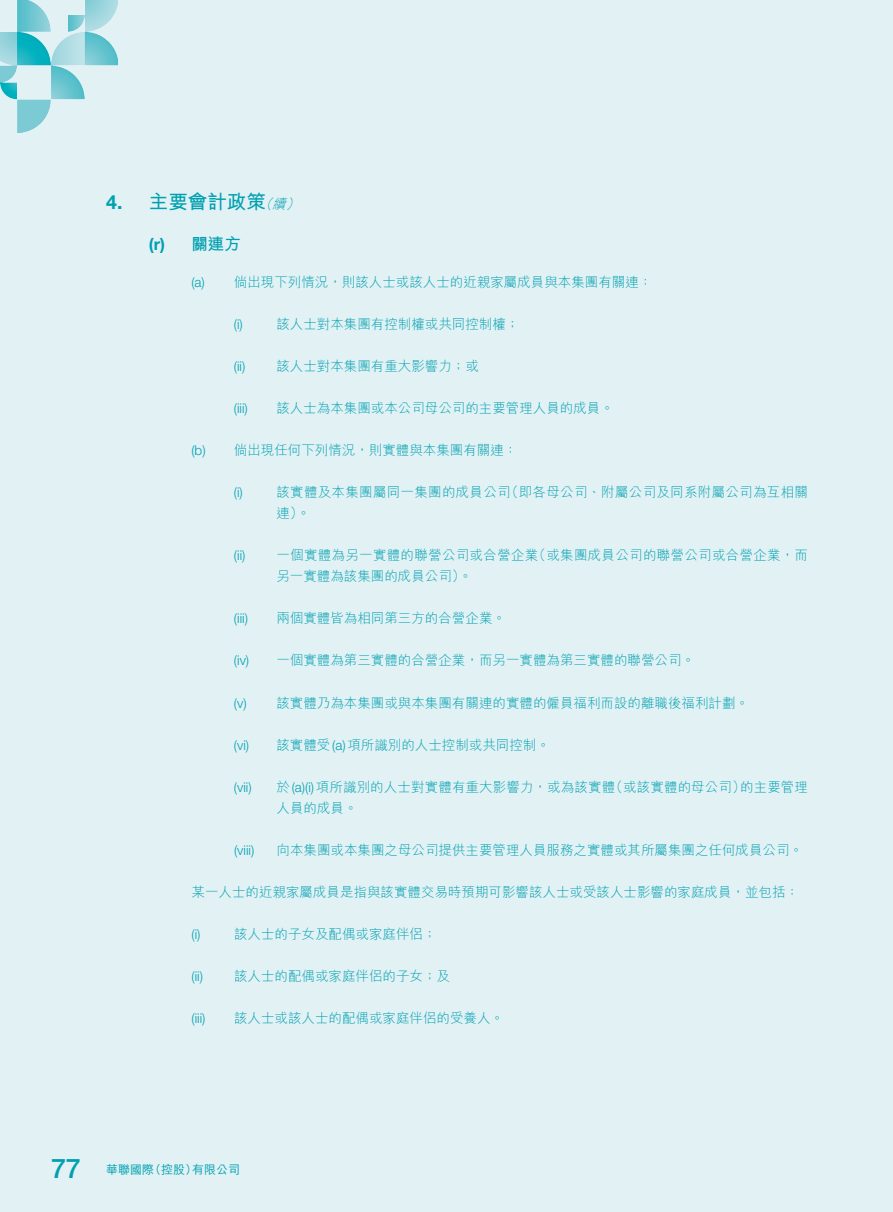
<style>
.page{position:relative;width:893px;height:1212px;background:#e1f1f4}
.page>*{position:absolute;margin:0;border:0;box-sizing:border-box;transform-origin:0 0}
.t1{font:500 27px "Helvetica Neue LT Std";color:#00a0b0}
.t2{font:700 19.5px "M Hei HK";color:#00a0b0}
.t3{font:700 19.5px "Helvetica Neue LT Std";color:#00a0b0}
.t4{font:700 16.5px "M Hei HK";color:#00a0b0}
.t5{font:700 16.5px "Helvetica Neue LT Std";color:#00a0b0}
.t6{font:300 13.5px "M Hei HK";color:#00a0b0}
.t7{font:300 13.5px "M Hei HK";letter-spacing:.02em;color:#00a0b0}
.t8{font:300 13.5px "Helvetica Neue LT Std";color:#00a0b0}
.t9{font:italic 300 13.5px "M Hei HK";color:#00a0b0}
.t10{font:500 12px "M Hei HK";color:#00a0b0}
.s1{font-family:"Helvetica Neue LT Std"}
</style>
<div class="page">
<img style="left:0;top:0;width:118px;height:133px">
<h2 class="t3" style="left:106px;top:190px;width:18px">4.</h2>
<h2 class="t2" style="left:149px;top:187px;width:118px">主要會計政策</h2>
<p class="t9" style="left:272px;top:197px;width:19px">續</p>
<p class="t9" style="left:259px;top:197px;width:19px">（</p>
<p class="t9" style="left:286px;top:197px;width:19px">(</p>
<p class="t5" style="left:149px;top:233px;width:18px">)r(</p>
<p class="t4" style="left:191px;top:232px;width:51px">關連方</p>
<p class="t8" style="left:191px;top:274px;width:15px">)a(</p>
<p class="t8" style="left:191px;top:442px;width:16px">)b(</p>
<p class="t6" style="left:234px;top:276px;width:420px">倘出現下列情況，則該人士或該人士的近親家屬成員與本集團有關連：</p>
<p class="t8" style="left:234px;top:316px;width:11px">)i(</p>
<p class="t8" style="left:234px;top:358px;width:13px">)i i(</p>
<p class="t6" style="left:276px;top:318px;width:244px">該人士對本集團有控制權或共同控制權;</p>
<p class="t6" style="left:276px;top:360px;width:204px">該人士對本集團有重大影響力；或</p>
<p class="t6" style="left:276px;top:402px;width:339px">該人士為本集團或本公司母公司的主要管理人員的成員。</p>
<p class="t8" style="left:234px;top:400px;width:15px">( )iii</p>
<p class="t6" style="left:234px;top:444px;width:285px">倘出現任何下列情況，則實體與本集團有關連：</p>
<p class="t8" style="left:234px;top:484px;width:11px">)i(</p>
<p class="t7" style="left:505px;top:486px;width:304px">（即各母公司、附屬公司及同系附屬公司為互相關</p>
<p class="t7" style="left:276px;top:486px;width:236px">該實體及本集團屬同一集團的成員公司</p>
<p class="t6" style="left:276px;top:507px;width:35px">連。(</p>
<p class="t8" style="left:234px;top:547px;width:13px">)i i(</p>
<p class="t7" style="left:533px;top:549px;width:277px">（或集團成員公司的聯營公司或合營企業，而</p>
<p class="t7" style="left:276px;top:549px;width:263px">一個實體為另一實體的聯營公司或合營企業</p>
<p class="t8" style="left:234px;top:610px;width:15px">( )iii</p>
<p class="t6" style="left:276px;top:570px;width:197px">另一實體為該集團的成員公司。(</p>
<p class="t6" style="left:276px;top:612px;width:231px">兩個實體皆為相同第三方的合營企業。</p>
<p class="t8" style="left:234px;top:652px;width:17px">i v( )</p>
<p class="t6" style="left:276px;top:654px;width:420px">一個實體為第三實體的合營企業，而另一實體為第三實體的聯營公司。</p>
<p class="t8" style="left:234px;top:694px;width:14px">)v(</p>
<p class="t6" style="left:276px;top:696px;width:474px">該實體乃為本集團或與本集團有關連的實體的僱員福利而設的離職後福利計劃。</p>
<p class="t8" style="left:234px;top:736px;width:17px">(vi)</p>
<p class="t6" style="left:276px;top:738px;width:275px">該實體受 <span class="s1">)a(</span> 項所識別的人士控制或共同控制。</p>
<p class="t8" style="left:234px;top:778px;width:19px">(vii)</p>
<p class="t6" style="left:610px;top:780px;width:138px">（或該實體的母公司）</p>
<p class="t6" style="left:276px;top:780px;width:340px">於 <span class="s1">a( )i) (</span> 項所識別的人士對實體有重大影響力，或為該實體</p>
<p class="t6" style="left:740px;top:780px;width:69px">的主要管理</p>
<p class="t6" style="left:277px;top:801px;width:82px">人員的成員。</p>
<p class="t6" style="left:277px;top:843px;width:528px">向本集團或本集團之母公司提供主要管理人員服務之實體或其所屬集團之任何成員公司。</p>
<p class="t8" style="left:234px;top:841px;width:22px">(viii)</p>
<p class="t6" style="left:192px;top:885px;width:609px">某一人士的近親家屬成員是指與該實體交易時預期可影響該人士或受該人士影響的家庭成員，並包括：</p>
<p class="t6" style="left:234px;top:927px;width:204px">該人士的子女及配偶或家庭伴侶;</p>
<p class="t8" style="left:192px;top:925px;width:11px">)i(</p>
<p class="t8" style="left:192px;top:967px;width:13px">)i i(</p>
<p class="t8" style="left:192px;top:1009px;width:15px">( )iii</p>
<p class="t6" style="left:234px;top:969px;width:218px">該人士的配偶或家庭伴侶的子女；及</p>
<p class="t6" style="left:234px;top:1011px;width:272px">該人士或該人士的配偶或家庭伴侶的受養人。</p>
<h1 class="t1" style="left:51px;top:1152px;width:31px">77</h1>
<p class="t10" style="left:149px;top:1161px;width:50px">（控股）</p>
<p class="t10" style="left:192px;top:1161px;width:49px">有限公司</p>
<p class="t10" style="left:106px;top:1161px;width:49px">華聯國際</p>
</div>
